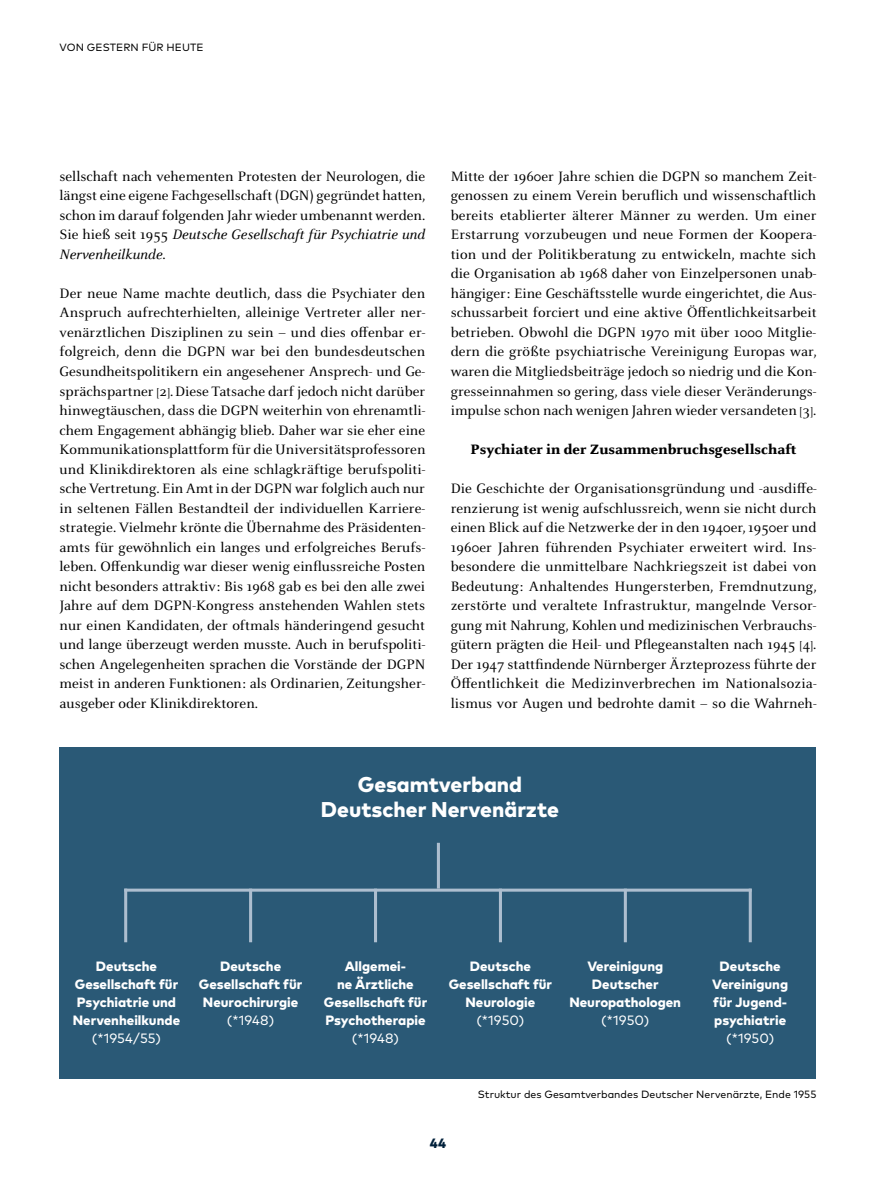
<style>
.page{position:relative;width:893px;height:1187px;background:#fff}
.page>*{position:absolute;margin:0;border:0;box-sizing:border-box;transform-origin:0 0}
.t1{font:800 21.3px/24.5px "Mark Pro";color:#fff;text-align:center}
.t2{font:15px/19.5px "Celeste Pro";color:#000;text-align:justify}
.t3{font:800 15px "Celeste Pro";color:#000}
.t4{font:800 13.5px/18px "Mark Pro";color:#fff;text-align:center}
.t5{font:13.5px "Mark Pro";color:#fff}
.t6{font:800 13.5px "Mark Pro";color:#00203a}
.t7{font:10.5px "Mark Pro";color:#000}
.s1{font-style:italic}
</style>
<div class="page">
<div style="left:60px;top:746px;width:756px;height:332px;background:#2a5976"></div>
<hr style="left:437px;top:842px;width:3px;height:46px;background:#adbecf">
<hr style="left:124px;top:888px;width:3px;height:54px;background:#adbecf">
<hr style="left:124px;top:888px;width:628px;height:3px;background:#adbecf">
<hr style="left:249px;top:888px;width:3px;height:54px;background:#adbecf">
<hr style="left:374px;top:888px;width:3px;height:54px;background:#adbecf">
<hr style="left:499px;top:888px;width:3px;height:54px;background:#adbecf">
<hr style="left:624px;top:888px;width:3px;height:54px;background:#adbecf">
<hr style="left:749px;top:888px;width:3px;height:54px;background:#adbecf">
<p class="t7" style="left:60px;top:39px;width:146px">VON GESTERN FÜR HEUTE</p>
<p class="t2" style="left:60px;top:166px;width:368px">sellschaft nach vehementen Protesten der Neurologen, die längst eine eigene Fachgesellschaft (DGN) gegründet hatten, schon im darauf folgenden Jahr wieder umbenannt werden.<br>Sie hieß seit 1955 <span class="s1">Deutsche Gesellschaft für Psychiatrie und Nervenheilkunde</span>.</p>
<p class="t2" style="left:60px;top:283px;width:367px">Der neue Name machte deutlich, dass die Psychiater den Anspruch aufrechterhielten, alleinige Vertreter aller ner&shy;venärztlichen Disziplinen zu sein – und dies offenbar er&shy;folgreich, denn die DGPN war bei den bundesdeutschen Gesundheitspolitikern ein angesehener Ansprech- und Ge&shy;sprächspartner [2].Diese Tatsache darf jedoch nicht darüber hinwegtäuschen, dass die DGPN weiterhin von ehrenamtli&shy;chem Engagement abhängig blieb. Daher war sie eher eine Kommunikationsplattform für die Universitätsprofessoren und Klinikdirektoren als eine schlagkräftige berufspoliti&shy;sche Vertretung. Ein Amt in der DGPN war folglich auch nur in seltenen Fällen Bestandteil der individuellen Karriere&shy;strategie. Vielmehr krönte die Übernahme des Präsidenten&shy;amts für gewöhnlich ein langes und erfolgreiches Berufs&shy;leben. Offenkundig war dieser wenig einflussreiche Posten nicht besonders attraktiv: Bis 1968 gab es bei den alle zwei Jahre auf dem DGPN-Kongress anstehenden Wahlen stets nur einen Kandidaten, der oftmals händeringend gesucht und lange überzeugt werden musste. Auch in berufspoliti&shy;schen Angelegenheiten sprachen die Vorstände der DGPN meist in anderen Funktionen: als Ordinarien, Zeitungsher&shy;ausgeber oder Klinikdirektoren.</p>
<p class="t2" style="left:451px;top:166px;width:367px">Mitte der 1960er Jahre schien die DGPN so manchem Zeit&shy;genossen zu einem Verein beruflich und wissenschaftlich bereits etablierter älterer Männer zu werden. Um einer Erstarrung vorzubeugen und neue Formen der Koopera&shy;tion und der Politikberatung zu entwickeln, machte sich die Organisation ab 1968 daher von Einzelpersonen unab&shy;hängiger: Eine Geschäftsstelle wurde eingerichtet, die Aus&shy;schussarbeit forciert und eine aktive Öffentlichkeitsarbeit betrieben. Obwohl die DGPN 1970 mit über 1000 Mitglie&shy;dern die größte psychiatrische Vereinigung Europas war, waren die Mitgliedsbeiträge jedoch so niedrig und die Kon&shy;gresseinnahmen so gering, dass viele dieser Veränderungs&shy;impulse schon nach wenigen Jahren wieder versandeten [3].</p>
<p class="t3" style="left:471px;top:439px;width:327px">Psychiater in der Zusammenbruchsgesellschaft</p>
<p class="t2" style="left:451px;top:478px;width:367px">Die Geschichte der Organisationsgründung und -ausdiffe&shy;renzierung ist wenig aufschlussreich, wenn sie nicht durch einen Blick auf die Netzwerke der in den 1940er, 1950er und 1960er Jahren führenden Psychiater erweitert wird. Ins&shy;besondere die unmittelbare Nachkriegszeit ist dabei von Bedeutung: Anhaltendes Hungersterben, Fremdnutzung, zerstörte und veraltete Infrastruktur, mangelnde Versor&shy;gung mit Nahrung, Kohlen und medizinischen Verbrauchs&shy;gütern prägten die Heil- und Pflegeanstalten nach 1945 [4].<br>Der 1947 stattfindende Nürnberger Ärzteprozess führte der Öffentlichkeit die Medizinverbrechen im Nationalsozia&shy;lismus vor Augen und bedrohte damit – so die Wahrneh-</p>
<h1 class="t1" style="left:321px;top:770px;width:239px">Gesamtverband<br>Deutscher Nervenärzte</h1>
<p class="t4" style="left:73px;top:955px;width:109px">Deutsche<br>Gesellschaft für<br>Psychiatrie und<br>Nervenheilkunde</p>
<p class="t5" style="left:92px;top:1027px;width:71px">(*1954/55)</p>
<p class="t4" style="left:199px;top:955px;width:105px">Deutsche<br>Gesellschaft für<br>Neurochirurgie</p>
<p class="t5" style="left:227px;top:1009px;width:49px">(*1948)</p>
<p class="t4" style="left:324px;top:955px;width:105px">Allgemei-<br>ne Ärztliche<br>Gesellschaft für<br>Psychotherapie</p>
<p class="t5" style="left:352px;top:1027px;width:49px">(*1948)</p>
<p class="t4" style="left:449px;top:955px;width:105px">Deutsche<br>Gesellschaft für<br>Neurologie</p>
<p class="t5" style="left:476px;top:1009px;width:50px">(*1950)</p>
<p class="t4" style="left:569px;top:955px;width:113px">Vereinigung<br>Deutscher<br>Neuropathologen</p>
<p class="t5" style="left:601px;top:1009px;width:50px">(*1950)</p>
<p class="t4" style="left:712px;top:955px;width:77px">Deutsche<br>Vereinigung für Jugend&shy;psychiatrie</p>
<p class="t5" style="left:726px;top:1027px;width:50px">(*1950)</p>
<p class="t7" style="left:478px;top:1086px;width:340px">Struktur des Gesamtverbandes Deutscher Nervenärzte, Ende 1955</p>
<p class="t6" style="left:430px;top:1132px;width:18px">44</p>
</div>
